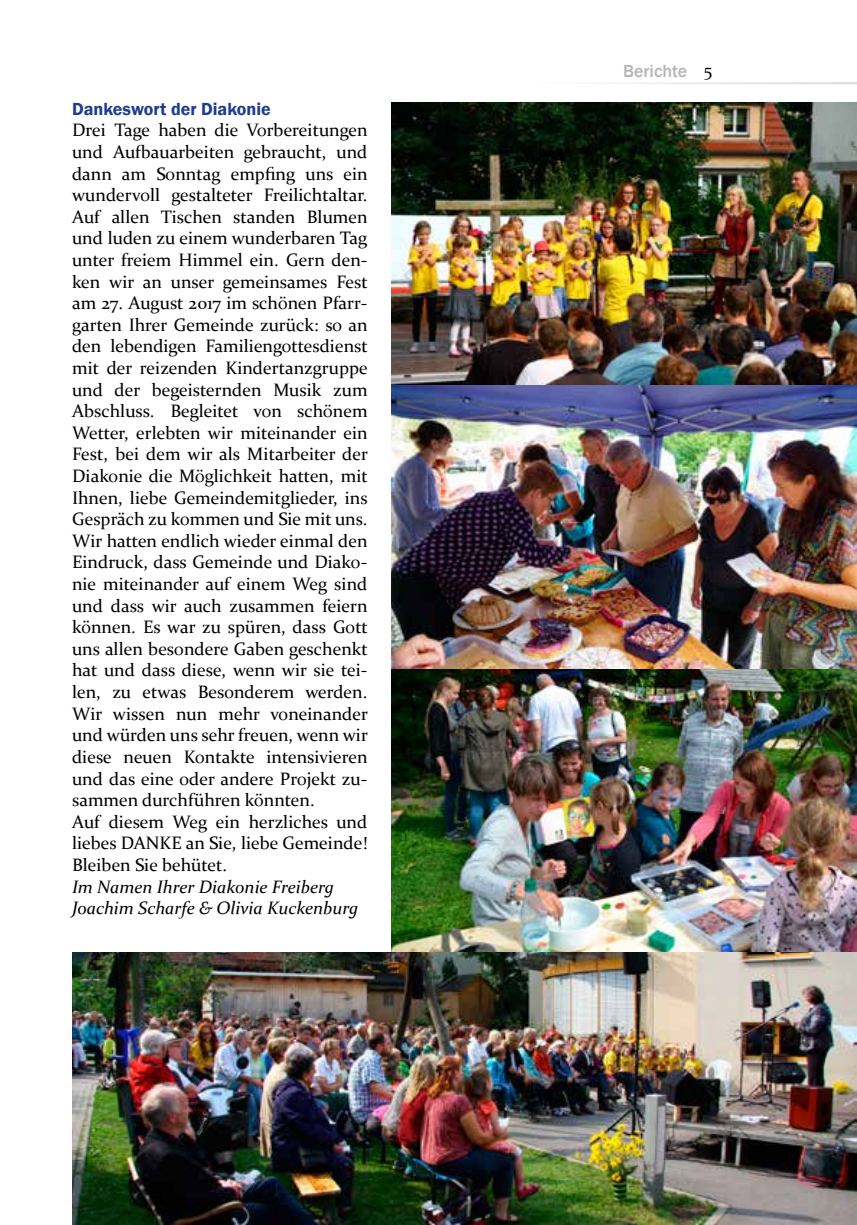
<style>
.page{position:relative;width:857px;height:1225px;background:#fff}
.page>*{position:absolute;margin:0;border:0;box-sizing:border-box;transform-origin:0 0}
.t1{font:18px/21.6px "Constantia";color:#000}
.t2{font:italic 18px/21.6px "Constantia";color:#000}
.t3{font:600 18px "Franklin Gothic";color:#1f3c90}
.t4{font:500 18px "Franklin Gothic";color:#b7b6b6}
</style>
<div class="page">
<img style="left:391px;top:102px;width:465px;height:850px">
<img style="left:73px;top:952px;width:783px;height:273px">
<p class="t3" style="left:72px;top:98px;width:200px">Dankeswort der Diakonie</p>
<p class="t1" style="left:72px;top:119px;width:297px">Drei Tage haben die Vorbereitungen und Aufbauarbeiten gebraucht, und dann am Sonntag empfing uns ein wundervoll gestalteter Freilichtaltar.<br>Auf allen Tischen standen Blumen und luden zu einem wunderbaren Tag unter freiem Himmel ein. Gern den&shy;ken wir an unser gemeinsames Fest am 27. August 2017 im schönen Pfarr&shy;garten Ihrer Gemeinde zurück: so an den lebendigen Familiengottesdienst mit der reizenden Kindertanzgruppe und der begeisternden Musik zum Abschluss. Begleitet von schönem Wetter, erlebten wir miteinander ein Fest, bei dem wir als Mitarbeiter der Diakonie die Möglichkeit hatten, mit Ihnen, liebe Gemeindemitglieder, ins Gespräch zu kommen und Sie mit uns.<br>Wir hatten endlich wieder einmal den Eindruck, dass Gemeinde und Diako&shy;nie miteinander auf einem Weg sind und dass wir auch zusammen feiern können. Es war zu spüren, dass Gott uns allen besondere Gaben geschenkt hat und dass diese, wenn wir sie tei&shy;len, zu etwas Besonderem werden.<br>Wir wissen nun mehr voneinander und würden uns sehr freuen, wenn wir diese neuen Kontakte intensivieren und das eine oder andere Projekt zu&shy;sammen durchführen könnten.<br>Auf diesem Weg ein herzliches und liebes DANKE an Sie, liebe Gemeinde!<br>Bleiben Sie behütet.</p>
<p class="t2" style="left:72px;top:874px;width:288px">Im Namen Ihrer Diakonie Freiberg<br>Joachim Scharfe &amp; Olivia Kuckenburg</p>
<p class="t4" style="left:623px;top:60px;width:65px">Berichte</p>
<p class="t1" style="left:703px;top:58px;width:10px">5</p>
</div>
